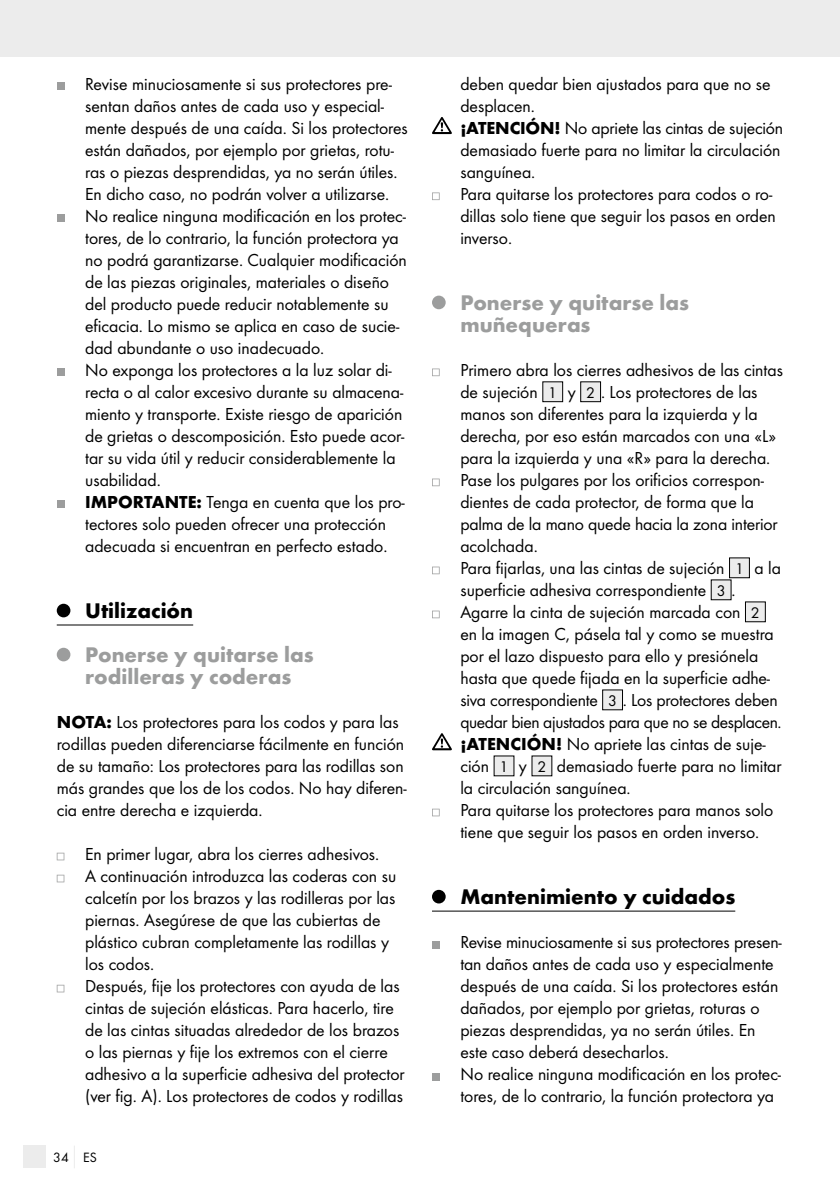
<style>
.page{position:relative;width:840px;height:1191px;background:#fff}
.page>*{position:absolute;margin:0;border:0;box-sizing:border-box;transform-origin:0 0}
.t1{font:700 22px/22px "Futura";color:#9c9d9d}
.t2{font:700 22px "Futura";color:#000}
.t3{font:18px/22px "Futura Boo";color:#000}
.t4{font:14px "Futura Boo";color:#000}
.s1{font-family:"Futura";font-weight:700}
.s2{font-size:16px}
</style>
<div class="page">
<div style="left:0;top:0;width:839px;height:57px;background:#ececec"></div>
<div style="left:23px;top:1145px;width:22px;height:23px;background:#ececec"></div>
<svg style="left:74px;top:1146px;width:1px;height:22px"></svg>
<hr style="left:57px;top:624px;width:136px;height:1px;background:#000">
<div style="left:57px;top:82px;width:7px;height:8px;background:#9c9d9d"></div>
<div style="left:57px;top:214px;width:7px;height:8px;background:#9c9d9d"></div>
<div style="left:57px;top:368px;width:7px;height:8px;background:#9c9d9d"></div>
<div style="left:57px;top:500px;width:7px;height:8px;background:#9c9d9d"></div>
<div style="left:57px;top:604px;width:13px;height:13px;background:#000;border-radius:50%"></div>
<div style="left:57px;top:648px;width:13px;height:13px;background:#9c9d9d;border-radius:50%"></div>
<svg style="left:57px;top:852px;width:7px;height:8px"></svg>
<svg style="left:57px;top:874px;width:7px;height:8px"></svg>
<svg style="left:57px;top:984px;width:7px;height:8px"></svg>
<hr style="left:432px;top:910px;width:302px;height:1px;background:#000">
<svg style="left:432px;top:117px;width:19px;height:17px"></svg>
<svg style="left:432px;top:192px;width:7px;height:8px"></svg>
<div style="left:432px;top:296px;width:13px;height:13px;background:#9c9d9d;border-radius:50%"></div>
<svg style="left:432px;top:368px;width:7px;height:8px"></svg>
<div style="left:542px;top:382px;width:20px;height:20px;background:#ececec"></div>
<div style="left:542px;top:381px;width:21px;height:21px;border:1px solid #000"></div>
<div style="left:580px;top:382px;width:20px;height:20px;background:#ececec"></div>
<div style="left:580px;top:381px;width:20px;height:21px;border:1px solid #000"></div>
<svg style="left:432px;top:478px;width:7px;height:8px"></svg>
<svg style="left:432px;top:566px;width:7px;height:8px"></svg>
<div style="left:729px;top:558px;width:20px;height:20px;background:#ececec"></div>
<div style="left:728px;top:557px;width:21px;height:21px;border:1px solid #000"></div>
<div style="left:710px;top:580px;width:20px;height:20px;background:#ececec"></div>
<svg style="left:432px;top:610px;width:7px;height:8px"></svg>
<div style="left:745px;top:602px;width:19px;height:20px;background:#ececec"></div>
<div style="left:602px;top:690px;width:20px;height:20px;background:#ececec"></div>
<svg style="left:432px;top:733px;width:19px;height:17px"></svg>
<div style="left:494px;top:756px;width:19px;height:20px;background:#ececec"></div>
<div style="left:531px;top:756px;width:20px;height:20px;background:#ececec"></div>
<svg style="left:432px;top:808px;width:7px;height:8px"></svg>
<div style="left:432px;top:890px;width:13px;height:13px;background:#000;border-radius:50%"></div>
<div style="left:432px;top:940px;width:7px;height:8px;background:#9c9d9d"></div>
<div style="left:432px;top:1072px;width:7px;height:8px;background:#9c9d9d"></div>
<p class="t3" style="left:85px;top:73px;width:324px">Revise minuciosamente si sus protectores pre&shy;sentan daños antes de cada uso y especial&shy;mente después de una caída. Si los protectores están dañados, por ejemplo por grietas, rotu&shy;ras o piezas desprendidas, ya no serán útiles.<br>En dicho caso, no podrán volver a utilizarse.<br>No realice ninguna modificación en los protec&shy;tores, de lo contrario, la función protectora ya no podrá garantizarse. Cualquier modificación de las piezas originales, materiales o diseño del producto puede reducir notablemente su eficacia. Lo mismo se aplica en caso de sucie&shy;dad abundante o uso inadecuado.<br>No exponga los protectores a la luz solar di&shy;recta o al calor excesivo durante su almacena&shy;miento y transporte. Existe riesgo de aparición de grietas o descomposición. Esto puede acor&shy;tar su vida útil y reducir considerablemente la usabilidad.<br><span class="s1">IMPORTANTE:</span> Tenga en cuenta que los pro&shy;tectores solo pueden ofrecer una protección adecuada si encuentran en perfecto estado.</p>
<p class="t2" style="left:85px;top:597px;width:109px">Utilización</p>
<p class="t1" style="left:85px;top:643px;width:230px">Ponerse y quitarse las rodilleras y coderas</p>
<p class="t3" style="left:57px;top:711px;width:351px"><span class="s1">NOTA:</span> Los protectores para los codos y para las rodillas pueden diferenciarse fácilmente en función de su tamaño: Los protectores para las rodillas son más grandes que los de los codos. No hay diferen&shy;cia entre derecha e izquierda.</p>
<p class="t3" style="left:85px;top:843px;width:321px">En primer lugar, abra los cierres adhesivos.<br>A continuación introduzca las coderas con su calcetín por los brazos y las rodilleras por las piernas. Asegúrese de que las cubiertas de plástico cubran completamente las rodillas y los codos.<br>Después, fije los protectores con ayuda de las cintas de sujeción elásticas. Para hacerlo, tire de las cintas situadas alrededor de los brazos o las piernas y fije los extremos con el cierre adhesivo a la superficie adhesiva del protector (ver fig. A). Los protectores de codos y rodillas</p>
<p class="t4" style="left:53px;top:1149px;width:45px">34 ES</p>
<p class="t3" style="left:460px;top:73px;width:324px">deben quedar bien ajustados para que no se desplacen.<br><span class="s1">¡ATENCIÓN!</span> No apriete las cintas de sujeción demasiado fuerte para no limitar la circulación sanguínea.<br>Para quitarse los protectores para codos o ro&shy;dillas solo tiene que seguir los pasos en orden inverso.</p>
<p class="t1" style="left:460px;top:291px;width:230px">Ponerse y quitarse las muñequeras</p>
<p class="t3" style="left:460px;top:359px;width:324px">Primero abra los cierres adhesivos de las cintas de sujeción <span class="s2">1</span> y <span class="s2">2</span> . Los protectores de las manos son diferentes para la izquierda y la derecha, por eso están marcados con una «L» para la izquierda y una «R» para la derecha.<br>Pase los pulgares por los orificios correspon&shy;dientes de cada protector, de forma que la palma de la mano quede hacia la zona interior acolchada.<br>Para fijarlas, una las cintas de sujeción <span class="s2">1</span> a la superficie adhesiva correspondiente <span class="s2">3</span> .<br>Agarre la cinta de sujeción marcada con <span class="s2">2<br></span>en la imagen C, pásela tal y como se muestra por el lazo dispuesto para ello y presiónela hasta que quede fijada en la superficie adhe&shy;siva correspondiente <span class="s2">3</span> . Los protectores deben quedar bien ajustados para que no se desplacen. <span class="s1">¡ATENCIÓN!</span> No apriete las cintas de suje&shy;ción <span class="s2">1</span> y <span class="s2">2</span> demasiado fuerte para no limitar la circulación sanguínea.<br>Para quitarse los protectores para manos solo tiene que seguir los pasos en orden inverso.</p>
<p class="t2" style="left:460px;top:883px;width:276px">Mantenimiento y cuidados</p>
<p class="t3" style="left:460px;top:931px;width:323px">Revise minuciosamente si sus protectores presen&shy;tan daños antes de cada uso y especialmente después de una caída. Si los protectores están dañados, por ejemplo por grietas, roturas o piezas desprendidas, ya no serán útiles. En este caso deberá desecharlos.<br>No realice ninguna modificación en los protec&shy;tores, de lo contrario, la función protectora ya</p>
</div>
